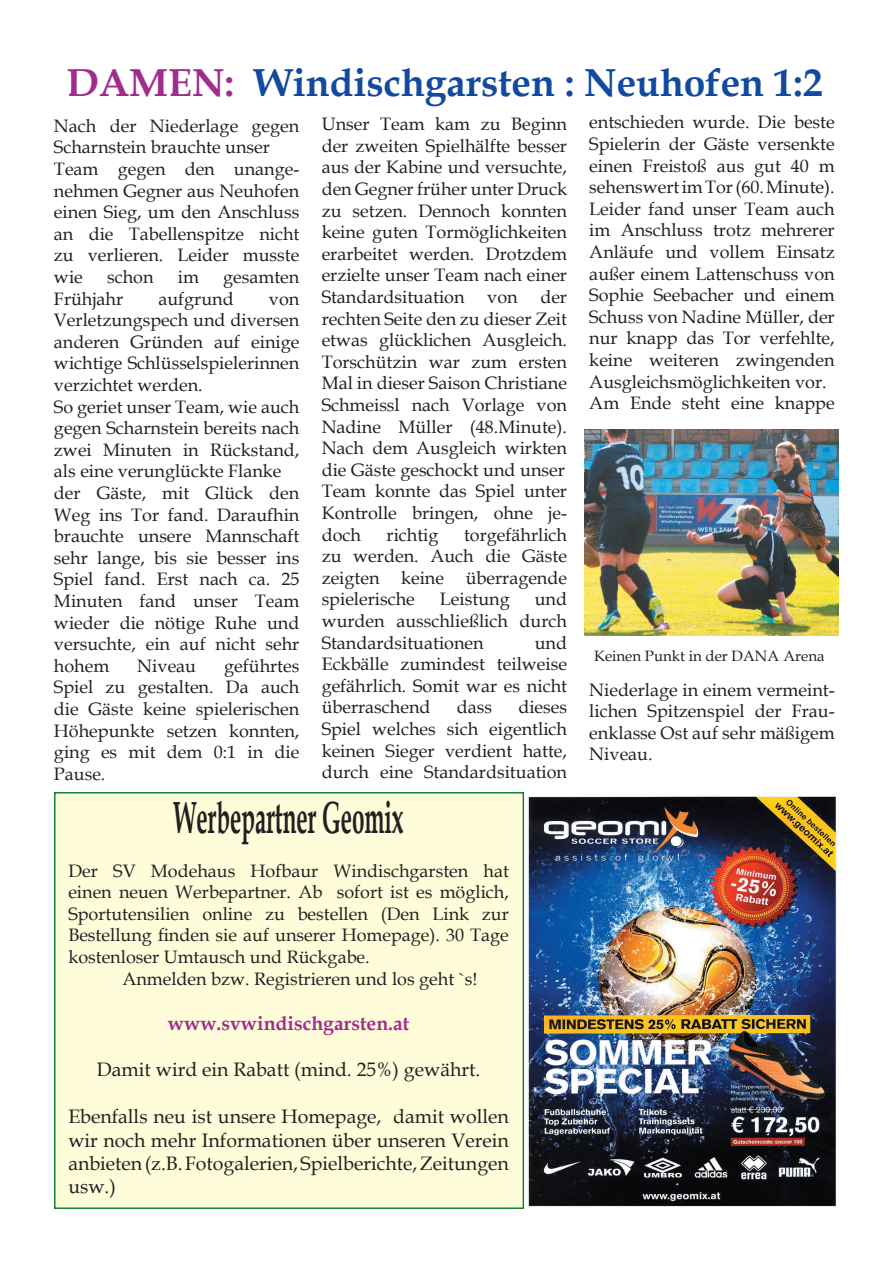
<style>
.page{position:relative;width:893px;height:1263px;background:#fff}
.page>*{position:absolute;margin:0;border:0;box-sizing:border-box;transform-origin:0 0}
.t1{font:700 45px "Book Antiqua";color:#231f20;scale:.5 1}
.t2{font:700 39px "Book Antiqua";color:#114aa0}
.t3{font:19.5px/23.4px "Book Antiqua";color:#231f20;text-align:justify}
.t4{font:700 19.5px "Book Antiqua";color:#9f2d8e}
.t5{font:18px/21.6px "Book Antiqua";color:#231f20;text-align:justify}
.t6{font:15px "Book Antiqua";color:#231f20}
.s1{color:#9f2d8e}
</style>
<div class="page">
<img style="left:528px;top:796px;width:310px;height:411px">
<div style="left:55px;top:793px;width:468px;height:415px;background:#fffcda"></div>
<div style="left:54px;top:792px;width:470px;height:417px;border:2px solid #15813f"></div>
<img style="left:584px;top:429px;width:255px;height:206px">
<h2 class="t2" style="left:66px;top:57px;width:758px"><span class="s1">DAMEN:</span> Windischgarsten : Neuhofen 1:2</h2>
<p class="t5" style="left:54px;top:114px;width:247px;text-align:left">Nach der Niederlage gegen<br>Scharnstein brauchte unser<br>Team gegen den unange&shy;nehmen Gegner aus Neuhofen einen Sieg, um den Anschluss an die Tabellenspitze nicht zu verlieren. Leider musste wie</p>
<p class="t5" style="left:589px;top:111px;width:247px;text-align:left">entschieden wurde. Die beste<br>Spielerin der Gäste versenkte einen Freistoß aus gut 40 m sehenswert im Tor (60. Minute).<br>Leider fand unser Team auch im Anschluss trotz mehrerer<br>Anläufe und vollem Einsatz außer einem Lattenschuss von<br>Sophie Seebacher und einem<br>Schuss von Nadine Müller, der nur knapp das Tor verfehlte, keine weiteren zwingenden<br>Ausgleichsmöglichkeiten vor.<br>Am Ende steht eine knappe</p>
<p class="t5" style="left:322px;top:113px;width:247px">Unser Team kam zu Beginn der zweiten Spielhälfte besser aus der Kabine und versuchte, den Gegner früher unter Druck zu setzen. Dennoch konnten keine guten Tormöglichkeiten erarbeitet werden. Drotzdem erzielte unser Team nach einer Standardsituation</p>
<p class="t5" style="left:107px;top:266px;width:48px">schon</p>
<p class="t5" style="left:178px;top:266px;width:23px">im</p>
<p class="t5" style="left:223px;top:266px;width:78px">gesamten</p>
<p class="t5" style="left:54px;top:287px;width:71px">Frühjahr</p>
<p class="t5" style="left:158px;top:287px;width:77px">aufgrund</p>
<p class="t5" style="left:322px;top:286px;width:247px;text-align:left;text-indent:219px">der rechten Seite den zu dieser Zeit etwas glücklichen Ausgleich.<br>Torschützin war zum ersten<br>Mal in dieser Saison Christiane<br>Schmeissl nach Vorlage von<br>Nadine Müller (48.Minute).<br>Nach dem Ausgleich wirkten die Gäste geschockt und unser<br>Team konnte das Spiel unter<br>Kontrolle bringen, ohne je&shy;doch</p>
<p class="t5" style="left:487px;top:286px;width:32px">von</p>
<p class="t5" style="left:54px;top:287px;width:247px;text-align:left;text-indent:215px">von<br>Verletzungspech und diversen anderen Gründen auf einige wichtige Schlüsselspielerinnen verzichtet werden.<br>So geriet unser Team, wie auch gegen Scharnstein bereits nach zwei Minuten in Rückstand, als eine verunglückte Flanke der Gäste, mit Glück den<br>Weg ins Tor fand. Daraufhin brauchte unsere Mannschaft sehr lange, bis sie besser ins<br>Spiel fand. Erst nach ca. 25<br>Minuten fand unser Team wieder die nötige Ruhe und versuchte, ein auf nicht sehr hohem</p>
<p class="t5" style="left:322px;top:523px;width:247px;text-indent:142px">torgefährlich zu werden. Auch die Gäste zeigten keine überragende spielerische</p>
<p class="t5" style="left:387px;top:523px;width:53px">richtig</p>
<p class="t5" style="left:322px;top:588px;width:247px;text-indent:213px">und wurden ausschließlich durch Standardsituationen</p>
<p class="t5" style="left:440px;top:588px;width:71px">Leistung</p>
<p class="t5" style="left:322px;top:631px;width:247px;text-indent:213px">und Eckbälle zumindest teilweise gefährlich. Somit war es nicht überraschend</p>
<p class="t6" style="left:594px;top:645px;width:232px">Keinen Punkt in der DANA Arena</p>
<p class="t5" style="left:54px;top:654px;width:247px;text-indent:170px">geführtes Spiel zu gestalten. Da auch die Gäste keine spielerischen Höhepunkte setzen konnten, ging es mit dem 0:1 in die Pause.</p>
<p class="t5" style="left:137px;top:654px;width:60px">Niveau</p>
<p class="t5" style="left:589px;top:678px;width:247px">Niederlage in einem vermeint&shy;lichen Spitzenspiel der Frau&shy;enklasse Ost auf sehr mäßigem Niveau.</p>
<p class="t5" style="left:322px;top:696px;width:247px;text-indent:197px">dieses Spiel welches sich eigentlich keinen Sieger verdient hatte, durch eine Standardsituation</p>
<p class="t5" style="left:457px;top:696px;width:37px">dass</p>
<h1 class="t1" style="left:174px;top:787px;width:460px">Werbepartner Geomix</h1>
<p class="t5" style="left:68px;top:859px;width:442px">Der SV Modehaus Hofbaur Windischgarsten hat</p>
<p class="t5" style="left:68px;top:881px;width:442px">einen neuen Werbepartner. Ab sofort ist es möglich,</p>
<p class="t5" style="left:68px;top:902px;width:442px">Sportutensilien online zu bestellen (Den Link zur</p>
<p class="t5" style="left:68px;top:924px;width:442px">Bestellung finden sie auf unserer Homepage). 30 Tage</p>
<p class="t5" style="left:68px;top:946px;width:303px">kostenloser Umtausch und Rückgabe.</p>
<p class="t5" style="left:122px;top:967px;width:356px">Anmelden bzw. Registrieren und los geht ` s!</p>
<p class="t4" style="left:168px;top:1010px;width:243px">www.svwindischgarsten.at</p>
<p class="t3" style="left:97px;top:1058px;width:385px">Damit wird ein Rabatt (mind. 25%) gewährt.</p>
<p class="t3" style="left:68px;top:1104px;width:442px">Ebenfalls neu ist unsere Homepage, damit wollen wir noch mehr Informationen über unseren Verein anbieten (z.B. Fotogalerien, Spielberichte, Zeitungen usw.)</p>
</div>
